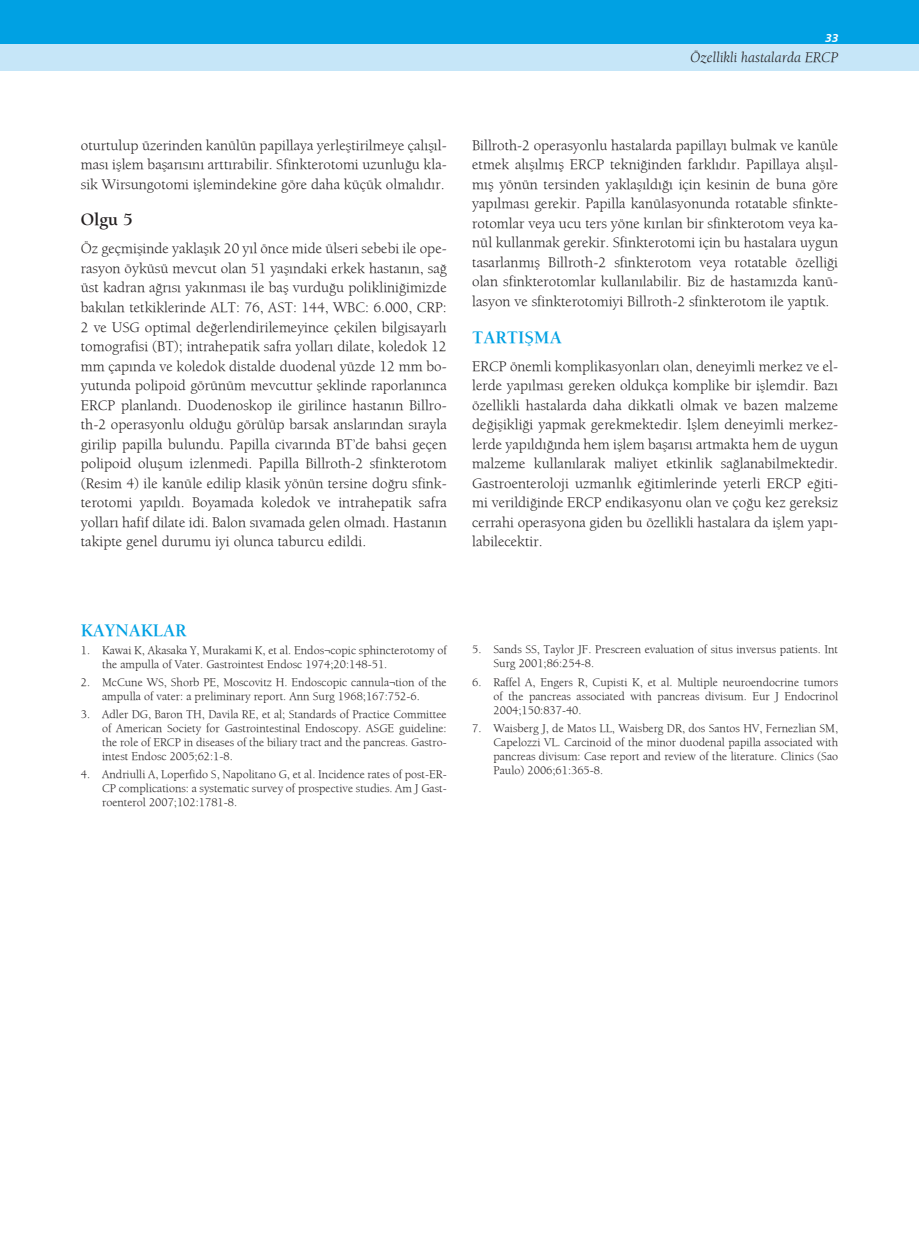
<style>
.page{position:relative;width:919px;height:1238px;background:#fff}
.page>*{position:absolute;margin:0;border:0;box-sizing:border-box;transform-origin:0 0}
.t1{font:700 18px "Berkeley";color:#00a1e3}
.t2{font:700 18px "Berkeley";color:#231f20}
.t3{font:300 15px/19.5px "Berkeley";color:#231f20;text-align:justify}
.t4{font:italic 300 15px "Berkeley";color:#231f20}
.t5{font:300 12px/14px "Berkeley";color:#231f20;text-align:justify}
.t6{font:italic 700 12px "Fruga Sans";color:#fff}
</style>
<div class="page">
<div style="left:0;top:0;width:918px;height:45px;background:#00a1e3"></div>
<div style="left:0;top:44px;width:918px;height:27px;background:#c6e6f8"></div>
<p class="t6" style="left:825px;top:31px;width:14px">33</p>
<p class="t4" style="left:690px;top:49px;width:149px">Özellikli hastalarda ERCP</p>
<p class="t3" style="left:81px;top:135px;width:367px">oturtulup üzerinden kanülün papillaya yerleştirilmeye çalışıl&shy;ması işlem başarısını arttırabilir. Sfinkterotomi uzunluğu kla&shy;sik Wirsungotomi işlemindekine göre daha küçük olmalıdır.</p>
<p class="t2" style="left:81px;top:209px;width:53px">Olgu 5</p>
<p class="t3" style="left:81px;top:239px;width:367px">Öz geçmişinde yaklaşık 20 yıl önce mide ülseri sebebi ile ope&shy;rasyon öyküsü mevcut olan 51 yaşındaki erkek hastanın, sağ üst kadran ağrısı yakınması ile baş vurduğu polikliniğimizde bakılan tetkiklerinde ALT: 76, AST: 144, WBC: 6.000, CRP:<br>2 ve USG optimal değerlendirilemeyince çekilen bilgisayarlı tomografisi (BT); intrahepatik safra yolları dilate, koledok 12 mm çapında ve koledok distalde duodenal yüzde 12 mm bo&shy;yutunda polipoid görünüm mevcuttur şeklinde raporlanınca ERCP planlandı. Duodenoskop ile girilince hastanın Billro&shy;th-2 operasyonlu olduğu görülüp barsak anslarından sırayla girilip papilla bulundu. Papilla civarında BT’de bahsi geçen polipoid oluşum izlenmedi. Papilla Billroth-2 sfinkterotom (Resim 4) ile kanüle edilip klasik yönün tersine doğru sfink&shy;terotomi yapıldı. Boyamada koledok ve intrahepatik safra yolları hafif dilate idi. Balon sıvamada gelen olmadı. Hastanın takipte genel durumu iyi olunca taburcu edildi.</p>
<p class="t3" style="left:472px;top:135px;width:367px">Billroth-2 operasyonlu hastalarda papillayı bulmak ve kanüle etmek alışılmış ERCP tekniğinden farklıdır. Papillaya alışıl&shy;mış yönün tersinden yaklaşıldığı için kesinin de buna göre yapılması gerekir. Papilla kanülasyonunda rotatable sfinkte&shy;rotomlar veya ucu ters yöne kırılan bir sfinkterotom veya ka&shy;nül kullanmak gerekir. Sfinkterotomi için bu hastalara uygun tasarlanmış Billroth-2 sfinkterotom veya rotatable özelliği olan sfinkterotomlar kullanılabilir. Biz de hastamızda kanü&shy;lasyon ve sfinkterotomiyi Billroth-2 sfinkterotom ile yaptık.</p>
<p class="t1" style="left:472px;top:326px;width:91px">TARTIŞMA</p>
<p class="t3" style="left:472px;top:356px;width:367px">ERCP önemli komplikasyonları olan, deneyimli merkez ve el&shy;lerde yapılması gereken oldukça komplike bir işlemdir. Bazı özellikli hastalarda daha dikkatli olmak ve bazen malzeme değişikliği yapmak gerekmektedir. İşlem deneyimli merkez&shy;lerde yapıldığında hem işlem başarısı artmakta hem de uygun malzeme kullanılarak maliyet etkinlik sağlanabilmektedir.<br>Gastroenteroloji uzmanlık eğitimlerinde yeterli ERCP eğiti&shy;mi verildiğinde ERCP endikasyonu olan ve çoğu kez gereksiz cerrahi operasyona giden bu özellikli hastalara da işlem yapı&shy;labilecektir.</p>
<p class="t1" style="left:81px;top:619px;width:107px">KAYNAKLAR</p>
<p class="t5" style="left:102px;top:642px;width:346px;text-indent:-21px">1. Kawai K, Akasaka Y, Murakami K, et al. Endos¬copic sphincterotomy of the ampulla of Vater. Gastrointest Endosc 1974;20:148-51.</p>
<p class="t5" style="left:81px;top:675px;width:367px;text-align:center">2. McCune WS, Shorb PE, Moscovitz H. Endoscopic cannula¬tion of the ampulla of vater: a preliminary report. Ann Surg 1968;167:752-6.</p>
<p class="t5" style="left:102px;top:707px;width:346px;text-indent:-21px">3. Adler DG, Baron TH, Davila RE, et al; Standards of Practice Committee of American Society for Gastrointestinal Endoscopy. ASGE guideline: the role of ERCP in diseases of the biliary tract and the pancreas. Gastro&shy;intest Endosc 2005;62:1-8.</p>
<p class="t5" style="left:102px;top:767px;width:346px;text-indent:-21px">4. Andriulli A, Loperfido S, Napolitano G, et al. Incidence rates of post-ER-CP complications: a systematic survey of prospective studies. Am J Gast&shy;roenterol 2007;102:1781-8.</p>
<p class="t5" style="left:493px;top:642px;width:346px;text-indent:-21px">5. Sands SS, Taylor JF. Prescreen evaluation of situs inversus patients. Int<br>Surg 2001;86:254-8.</p>
<p class="t5" style="left:493px;top:674px;width:346px;text-indent:-21px">6. Raffel A, Engers R, Cupisti K, et al. Multiple neuroendocrine tumors of the pancreas associated with pancreas divisum. Eur J Endocrinol 2004;150:837-40.</p>
<p class="t5" style="left:493px;top:720px;width:346px;text-indent:-21px">7. Waisberg J, de Matos LL, Waisberg DR, dos Santos HV, Fernezlian SM, Capelozzi VL. Carcinoid of the minor duodenal papilla associated with pancreas divisum: Case report and review of the literature. Clinics (Sao Paulo) 2006;61:365-8.</p>
</div>
